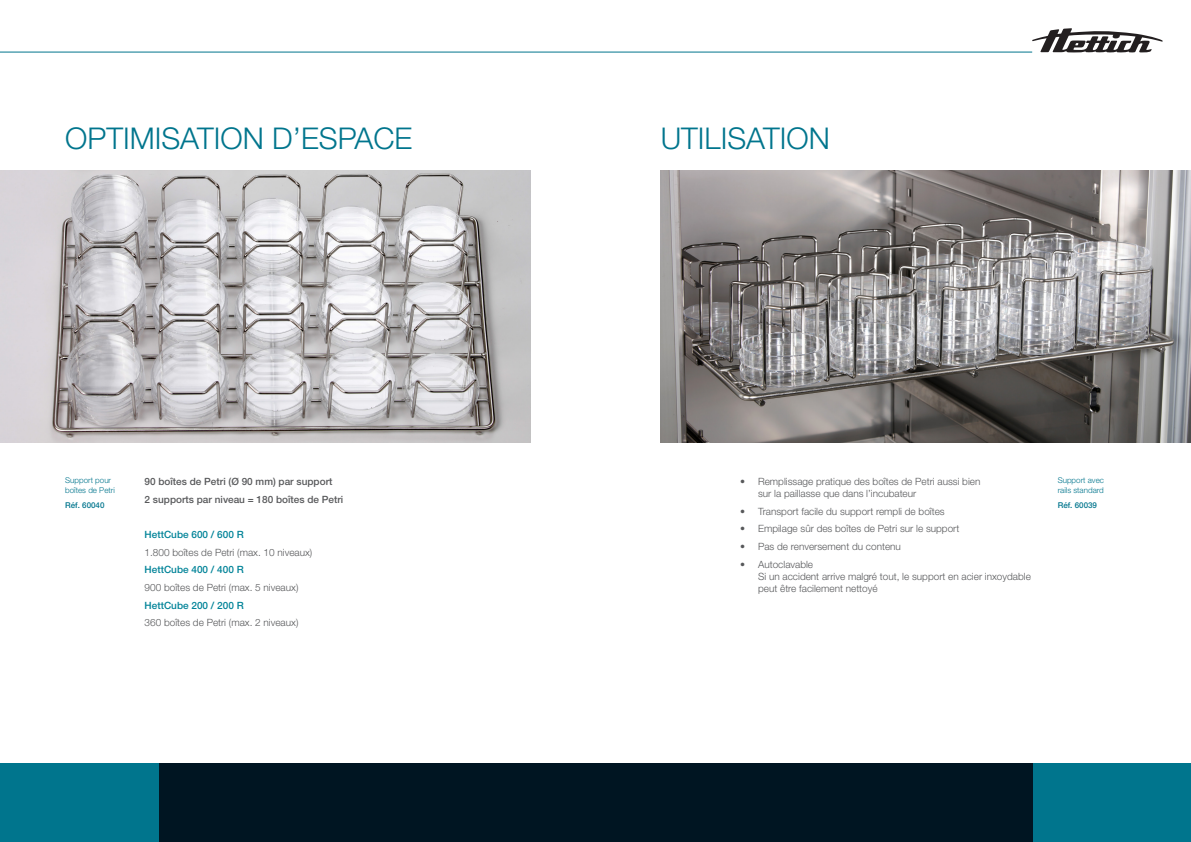
<style>
.page{position:relative;width:1191px;height:842px;background:#fff}
.page>*{position:absolute;margin:0;border:0;box-sizing:border-box;transform-origin:0 0}
.Überschrift_30pt_sch{font:300 30px "Helvetica Neue LT Std";color:#00758d}
.Text_12_grau{font:300 10px/12px "Helvetica Neue LT Std";color:#57585a}
.Text_12_grau-2{font:500 10px "Helvetica Neue LT Std";color:#57585a}
.Text_12_grau-3{font:500 10px "Helvetica Neue LT Std";color:#008398}
.Text_12_grau-4{font:300 8px/9.6px "Helvetica Neue LT Std";color:#00758d}
.Text_12_grau-5{font:500 8px "Helvetica Neue LT Std";color:#00758d}
</style>
<div class="page">
<div style="left:1032px;top:763px;width:159px;height:79px;background:#00758d"></div>
<div style="left:159px;top:763px;width:873px;height:79px;background:#001522"></div>
<div style="left:0;top:763px;width:159px;height:79px;background:#00758d"></div>
<hr style="left:0;top:52px;width:1032px;height:1px;background:#00758d">
<svg style="left:1032px;top:28px;width:130px;height:24px"></svg>
<img style="left:660px;top:170px;width:531px;height:272px">
<img style="left:0;top:170px;width:530px;height:272px">
<p class="Überschrift_30pt_sch" style="left:65px;top:120px;width:348px">OPTIMISATION D’ESPACE</p>
<p class="Überschrift_30pt_sch" style="left:660px;top:120px;width:171px">UTILISATION</p>
<p class="Text_12_grau-4" style="left:65px;top:476px;width:51px">Support pour boîtes de Petri</p>
<p class="Text_12_grau-5" style="left:65px;top:501px;width:41px">Réf. 60040</p>
<p class="Text_12_grau-2" style="left:145px;top:475px;width:189px">90 boîtes de Petri (Ø 90 mm) par support</p>
<p class="Text_12_grau-2" style="left:145px;top:493px;width:200px">2 supports par niveau = 180 boîtes de Petri</p>
<p class="Text_12_grau-3" style="left:145px;top:528px;width:101px">HettCube 600 / 600 R</p>
<p class="Text_12_grau" style="left:145px;top:546px;width:169px">1.800 boîtes de Petri (max. 10 niveaux)</p>
<p class="Text_12_grau-3" style="left:145px;top:564px;width:101px">HettCube 400 / 400 R</p>
<p class="Text_12_grau" style="left:145px;top:581px;width:155px">900 boîtes de Petri (max. 5 niveaux)</p>
<p class="Text_12_grau-3" style="left:145px;top:599px;width:101px">HettCube 200 / 200 R</p>
<p class="Text_12_grau" style="left:145px;top:616px;width:155px">360 boîtes de Petri (max. 2 niveaux)</p>
<p class="Text_12_grau" style="left:758px;top:475px;width:224px;text-indent:-18px">• Remplissage pratique des boîtes de Petri aussi bien sur la paillasse que dans l’incubateur</p>
<p class="Text_12_grau" style="left:740px;top:505px;width:206px">• Transport facile du support rempli de boîtes</p>
<p class="Text_12_grau" style="left:740px;top:522px;width:221px">• Empilage sûr des boîtes de Petri sur le support</p>
<p class="Text_12_grau" style="left:740px;top:540px;width:162px">• Pas de renversement du contenu</p>
<p class="Text_12_grau" style="left:758px;top:558px;width:274px;text-indent:-18px">• Autoclavable<br>Si un accident arrive malgré tout, le support en acier inxoydable peut être facilement nettoyé</p>
<p class="Text_12_grau-4" style="left:1057px;top:476px;width:48px">Support avec rails standard</p>
<p class="Text_12_grau-5" style="left:1057px;top:501px;width:41px">Réf. 60039</p>
</div>
